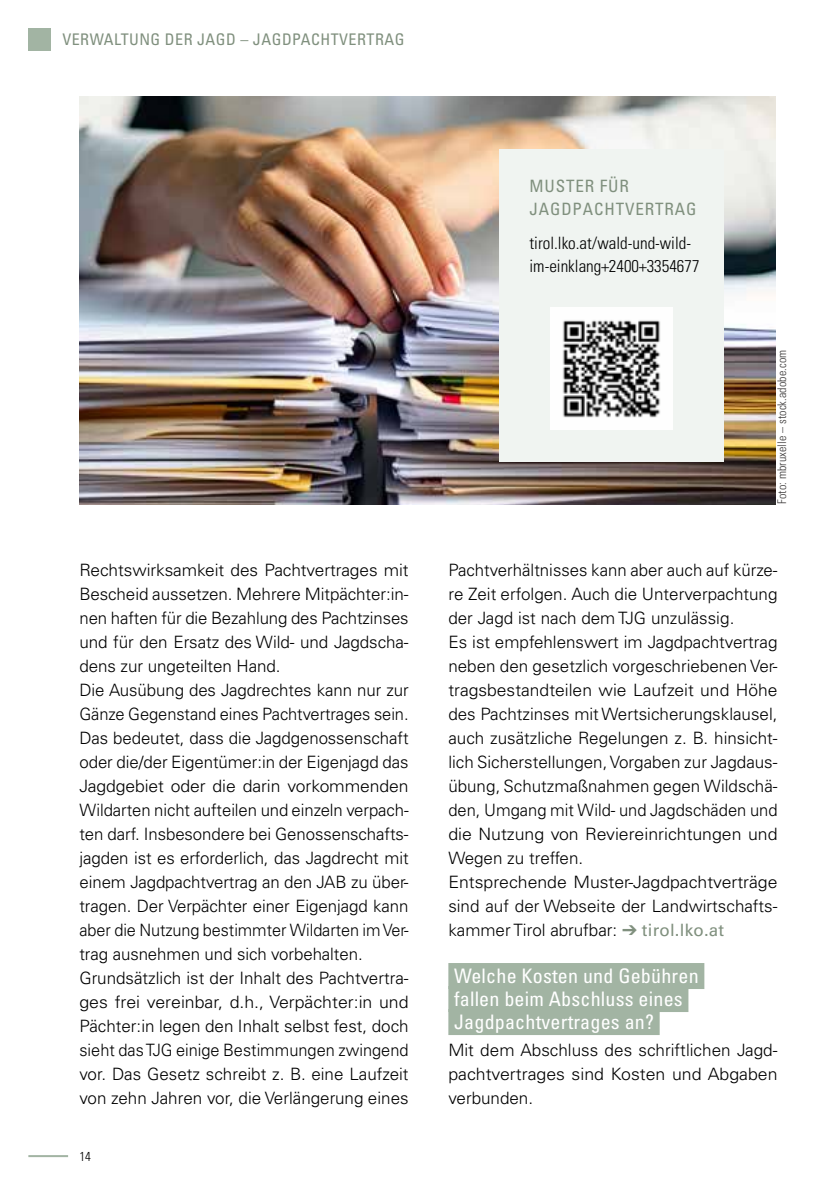
<style>
.page{position:relative;width:840px;height:1191px;background:#fff}
.page>*{position:absolute;margin:0;border:0;box-sizing:border-box;transform-origin:0 0}
.t1{font:condensed 20px/23px "Univers LT Pro";letter-spacing:.01em;color:#fff}
.t2{font:300 17px/24px "Univers LT Pro 45";color:#000}
.t3{font:300 condensed 17px/23px "Univers LT Pro";color:#000}
.t4{font:condensed 17px/22.6px "Univers LT Pro";letter-spacing:.05em;color:#80907e}
.t5{font:condensed 16px "Univers LT Pro";letter-spacing:.03em;color:#80907e}
.t6{font:300 condensed 13px "Univers LT Pro";color:#000}
.t7{font:300 condensed 12px "Univers LT Pro";letter-spacing:.01em;color:#3c3a3a}
.s1{color:#80907e}
.s2{font-family:"Univers LT Pro 55 Roman";font-weight:400;color:#80907e}
</style>
<div class="page">
<hr style="left:28px;top:1155px;width:40px;height:2px;background:#a2b4a3">
<div style="left:28px;top:28px;width:23px;height:23px;background:#a2b4a3"></div>
<div style="left:448px;top:963px;width:256px;height:26px;background:#a2b4a3"></div>
<div style="left:448px;top:986px;width:240px;height:26px;background:#a2b4a3"></div>
<div style="left:448px;top:1009px;width:211px;height:26px;background:#a2b4a3"></div>
<img style="left:79px;top:96px;width:696px;height:408px">
<div style="left:499px;top:150px;width:224px;height:312px;background:#f0f4f1"></div>
<img style="left:550px;top:307px;width:122px;height:122px">
<p class="t5" style="left:62px;top:30px;width:343px">VERWALTUNG DER JAGD – JAGDPACHTVERTRAG</p>
<p class="t4" style="left:529px;top:174px;width:168px">MUSTER FÜR<br>JAGDPACHTVERTRAG</p>
<p class="t3" style="left:529px;top:230px;width:171px">tirol.lko.at/wald-und-wild&shy;im-einklang+2400+3354677</p>
<p class="t7" style="left:773px;top:504px;width:156px;rotate:-90deg">Foto: mbruxelle – stock.adobe.com</p>
<p class="t2" style="left:79px;top:558px;width:330px">Rechtswirksamkeit des Pachtvertrages mit Bescheid aussetzen. Mehrere Mitpächter:in&shy;nen haften für die Bezahlung des Pachtzinses und für den Ersatz des Wild- und Jagdscha&shy;dens zur ungeteilten Hand.<br>Die Ausübung des Jagdrechtes kann nur zur Gänze Gegenstand eines Pachtvertrages sein.<br>Das bedeutet, dass die Jagdgenossenschaft oder die/der Eigentümer:in der Eigenjagd das Jagdgebiet oder die darin vorkommenden Wildarten nicht aufteilen und einzeln verpach&shy;ten darf. Insbesondere bei Genossenschafts&shy;jagden ist es erforderlich, das Jagdrecht mit einem Jagdpachtvertrag an den JAB zu über&shy;tragen. Der Verpächter einer Eigenjagd kann aber die Nutzung bestimmter Wildarten im Ver&shy;trag ausnehmen und sich vorbehalten.<br>Grundsätzlich ist der Inhalt des Pachtvertra&shy;ges frei vereinbar, d.h., Verpächter:in und Pächter:in legen den Inhalt selbst fest, doch sieht das TJG einige Bestimmungen zwingend vor. Das Gesetz schreibt z. B. eine Laufzeit von zehn Jahren vor, die Verlängerung eines</p>
<p class="t2" style="left:448px;top:558px;width:330px">Pachtverhältnisses kann aber auch auf kürze&shy;re Zeit erfolgen. Auch die Unterverpachtung der Jagd ist nach dem TJG unzulässig.<br>Es ist empfehlenswert im Jagdpachtvertrag neben den gesetzlich vorgeschriebenen Ver&shy;tragsbestandteilen wie Laufzeit und Höhe des Pachtzinses mit Wertsicherungsklausel, auch zusätzliche Regelungen z. B. hinsicht&shy;lich Sicherstellungen, Vorgaben zur Jagdaus&shy;übung, Schutzmaßnahmen gegen Wildschä&shy;den, Umgang mit Wild- und Jagdschäden und die Nutzung von Reviereinrichtungen und Wegen zu treffen.<br>Entsprechende Muster-Jagdpachtverträge sind auf der Webseite der Landwirtschafts&shy;kammer Tirol abrufbar: <span class="s1">➔</span> <span class="s2">tirol.lko.at</span></p>
<p class="t1" style="left:454px;top:964px;width:246px">Welche Kosten und Gebühren fallen beim Abschluss eines<br>Jagdpachtvertrages an?</p>
<p class="t2" style="left:448px;top:1038px;width:330px;text-align:justify">Mit dem Abschluss des schriftlichen Jagd&shy;pachtvertrages sind Kosten und Abgaben verbunden.</p>
<p class="t6" style="left:79px;top:1147px;width:13px">14</p>
</div>
